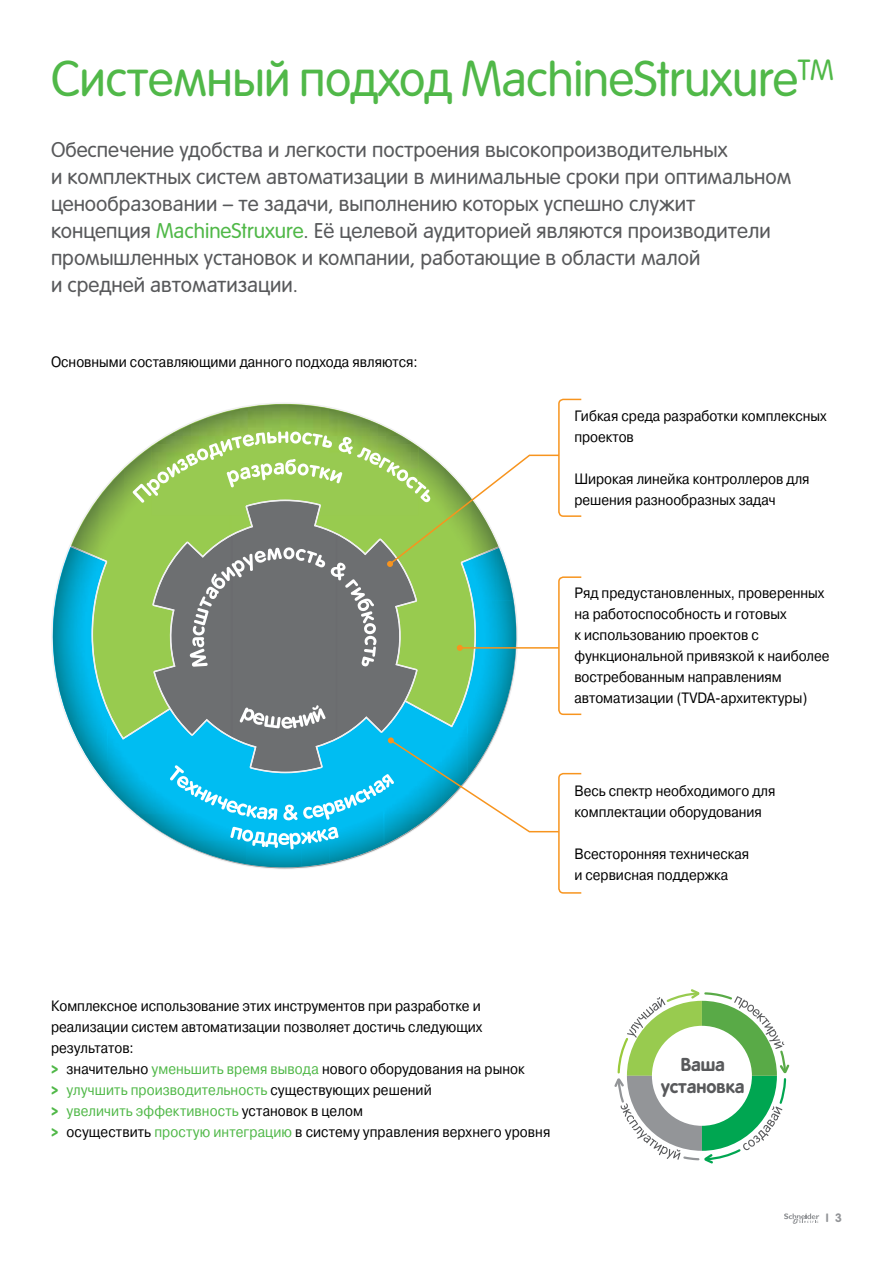
<style>
.page{position:relative;width:893px;height:1263px;background:#fff}
.page>*{position:absolute;margin:0;border:0;box-sizing:border-box;transform-origin:0 0}
.t1{font:49.5px "Rotonda C";letter-spacing:-.01em;color:#50b848}
.t2{font:21px/27px "Rotonda";color:#58595b}
.t3{font:700 18.45px/21.8px "Rotonda";color:#58595b;text-align:center}
.t4{font:15px/21px "Pragmatica C";color:#000;scale:.9 1}
.t5{font:700 12px "Rotonda";color:#939598}
.s1{color:#50b848}
.s2{font-family:"SE Optimist";font-weight:900;font-size:18px;color:#50b848}
</style>
<div class="page">
<svg style="left:784px;top:1213px;width:35px;height:11px"></svg>
<img style="left:124px;top:464px;width:3px;height:217px">
<img style="left:98px;top:468px;width:27px;height:213px">
<img style="left:71px;top:499px;width:27px;height:47px">
<img style="left:53px;top:547px;width:55px;height:214px">
<img style="left:89px;top:760px;width:10px;height:17px">
<img style="left:71px;top:546px;width:36px;height:53px">
<img style="left:91px;top:599px;width:8px;height:89px">
<img style="left:99px;top:681px;width:28px;height:125px">
<svg style="left:127px;top:398px;width:455px;height:496px"></svg>
<svg style="left:614px;top:989px;width:176px;height:175px"></svg>
<h1 class="t1" style="left:51px;top:51px;width:784px">Системный подход MachineStruxure<sup>TM</sup></h1>
<p class="t2" style="left:51px;top:136px;width:742px">Обеспечение удобства и легкости построения высокопроизводительных<br>и комплектных систем автоматизации в минимальные сроки при оптимальном ценообразовании – те задачи, выполнению которых успешно служит концепция <span class="s1">MachineStruxure</span>. Её целевой аудиторией являются производители промышленных установок и компании, работающие в области малой<br>и средней автоматизации.</p>
<p class="t4" style="left:51px;top:351px;width:409px">Основными составляющими данного подхода являются:</p>
<p class="t4" style="left:574px;top:405px;width:282px">Гибкая среда разработки комплексных проектов</p>
<p class="t4" style="left:574px;top:468px;width:263px">Широкая линейка контроллеров для решения разнообразных задач</p>
<p class="t4" style="left:574px;top:582px;width:285px">Ряд предустановленных, проверенных на работоспособность и готовых<br>к использованию проектов с функциональной привязкой к наиболее востребованным направлениям автоматизации (TVDA-архитектуры)</p>
<p class="t4" style="left:574px;top:780px;width:225px">Весь спектр необходимого для комплектации оборудования</p>
<p class="t4" style="left:574px;top:843px;width:196px">Всесторонняя техническая и сервисная поддержка</p>
<p class="t4" style="left:51px;top:995px;width:556px">Комплексное использование этих инструментов при разработке и реализации систем автоматизации позволяет достичь следующих результатов:<br><span class="s2">&gt;</span> значительно <span class="s1">уменьшить время вывода</span> нового оборудования на рынок<br><span class="s2">&gt;</span> <span class="s1">улучшить производительность</span> существующих решений<br><span class="s2">&gt;</span> <span class="s1">увеличить эффективность</span> установок в целом<br><span class="s2">&gt;</span> осуществить <span class="s1">простую интеграцию</span> в систему управления верхнего уровня</p>
<p class="t3" style="left:661px;top:1053px;width:85px">Ваша установка</p>
<p class="t5" style="left:826px;top:1211px;width:18px">I 3</p>
</div>
